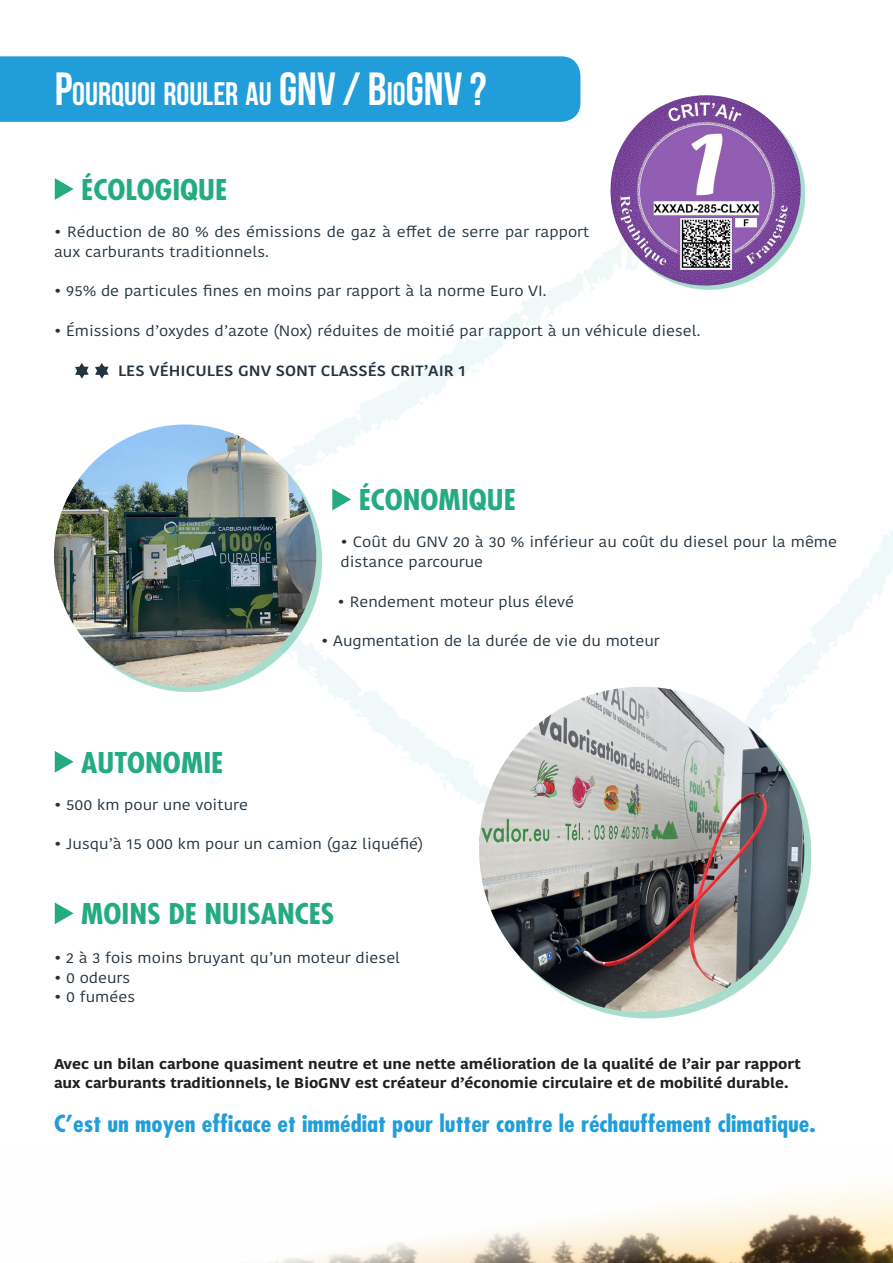
<style>
.page{position:relative;width:893px;height:1263px;background:#fff}
.page>*{position:absolute;margin:0;border:0;box-sizing:border-box;transform-origin:0 0}
.t1{font:32.55px "Bebas Neue";color:#fff}
.t2{font:700 condensed 27.9px "Futura Std";color:#25ab82;scale:1.11 1}
.t3{font:700 condensed 22.95px "Futura Std";color:#219ed9;scale:1.11 1}
.t4{font:14.85px/19.8px "Kohinoor Devanagari";color:#23343f;scale:1.11 1}
.t5{font:600 14.85px "Kohinoor Devanagari";color:#23343f;scale:1.11 1}
.t6{font:700 14.1px/18.9px "Kohinoor Devanagari";color:#231f20;scale:1.11 1}
.s1{font-size:46.5px}
</style>
<div class="page">
<svg style="left:403px;top:753px;width:82px;height:140px"></svg>
<svg style="left:431px;top:248px;width:290px;height:153px"></svg>
<svg style="left:875px;top:530px;width:18px;height:71px"></svg>
<img style="left:268px;top:1185px;width:625px;height:78px">
<div style="left:0;top:56px;width:580px;height:66px;background:#219ed9"></div>
<svg style="left:55px;top:178px;width:19px;height:22px"></svg>
<svg style="left:332px;top:488px;width:19px;height:22px"></svg>
<svg style="left:55px;top:751px;width:19px;height:22px"></svg>
<svg style="left:55px;top:902px;width:19px;height:22px"></svg>
<svg style="left:75px;top:363px;width:14px;height:16px"></svg>
<svg style="left:95px;top:363px;width:14px;height:16px"></svg>
<div style="left:59px;top:429px;width:263px;height:263px;background:#25ab82;opacity:.4"></div>
<img style="left:54px;top:424px;width:262px;height:263px;border-radius:131px">
<div style="left:485px;top:693px;width:326px;height:325px;background:#25ab82;opacity:.4"></div>
<img style="left:479px;top:687px;width:325px;height:325px;border-radius:163px">
<div style="left:614px;top:98px;width:191px;height:191px;background:#25ab82;opacity:.4"></div>
<img style="left:610px;top:95px;width:191px;height:191px;border-radius:95px">
<p class="t1" style="left:55px;top:76px;width:433px"><span class="s1">P</span>OURQUOI ROULER AU <span class="s1">GNV / B</span>IO<span class="s1">GNV ?</span></p>
<p class="t2" style="left:81px;top:172px;width:133px">ÉCOLOGIQUE</p>
<p class="t4" style="left:54px;top:222px;width:484px">• Réduction de 80 % des émissions de gaz à effet de serre par rapport aux carburants traditionnels.</p>
<p class="t4" style="left:54px;top:281px;width:445px">• 95% de particules fines en moins par rapport à la norme Euro VI.</p>
<p class="t4" style="left:54px;top:321px;width:584px">• Émissions d’oxydes d’azote (Nox) réduites de moitié par rapport à un véhicule diesel.</p>
<p class="t5" style="left:118px;top:362px;width:315px">LES VÉHICULES GNV SONT CLASSÉS CRIT’AIR 1</p>
<p class="t2" style="left:359px;top:483px;width:143px">ÉCONOMIQUE</p>
<p class="t2" style="left:81px;top:745px;width:130px">AUTONOMIE</p>
<p class="t4" style="left:340px;top:532px;width:449px">• Coût du GNV 20 à 30 % inférieur au coût du diesel pour la même distance parcourue</p>
<p class="t4" style="left:338px;top:592px;width:215px">• Rendement moteur plus élevé</p>
<p class="t4" style="left:321px;top:631px;width:307px">• Augmentation de la durée de vie du moteur</p>
<p class="t4" style="left:54px;top:795px;width:176px">• 500 km pour une voiture</p>
<p class="t4" style="left:54px;top:834px;width:334px">• Jusqu’à 15 000 km pour un camion (gaz liquéfié)</p>
<p class="t2" style="left:81px;top:897px;width:230px">MOINS DE NUISANCES</p>
<p class="t4" style="left:54px;top:948px;width:313px">• 2 à 3 fois moins bruyant qu’un moteur diesel</p>
<p class="t4" style="left:54px;top:967px;width:70px">• 0 odeurs</p>
<p class="t4" style="left:54px;top:987px;width:75px">• 0 fumées</p>
<p class="t6" style="left:54px;top:1054px;width:674px">Avec un bilan carbone quasiment neutre et une nette amélioration de la qualité de l’air par rapport aux carburants traditionnels, le BioGNV est créateur d’économie circulaire et de mobilité durable.</p>
<p class="t3" style="left:54px;top:1109px;width:688px">C’est un moyen efficace et immédiat pour lutter contre le réchauffement climatique.</p>
</div>
